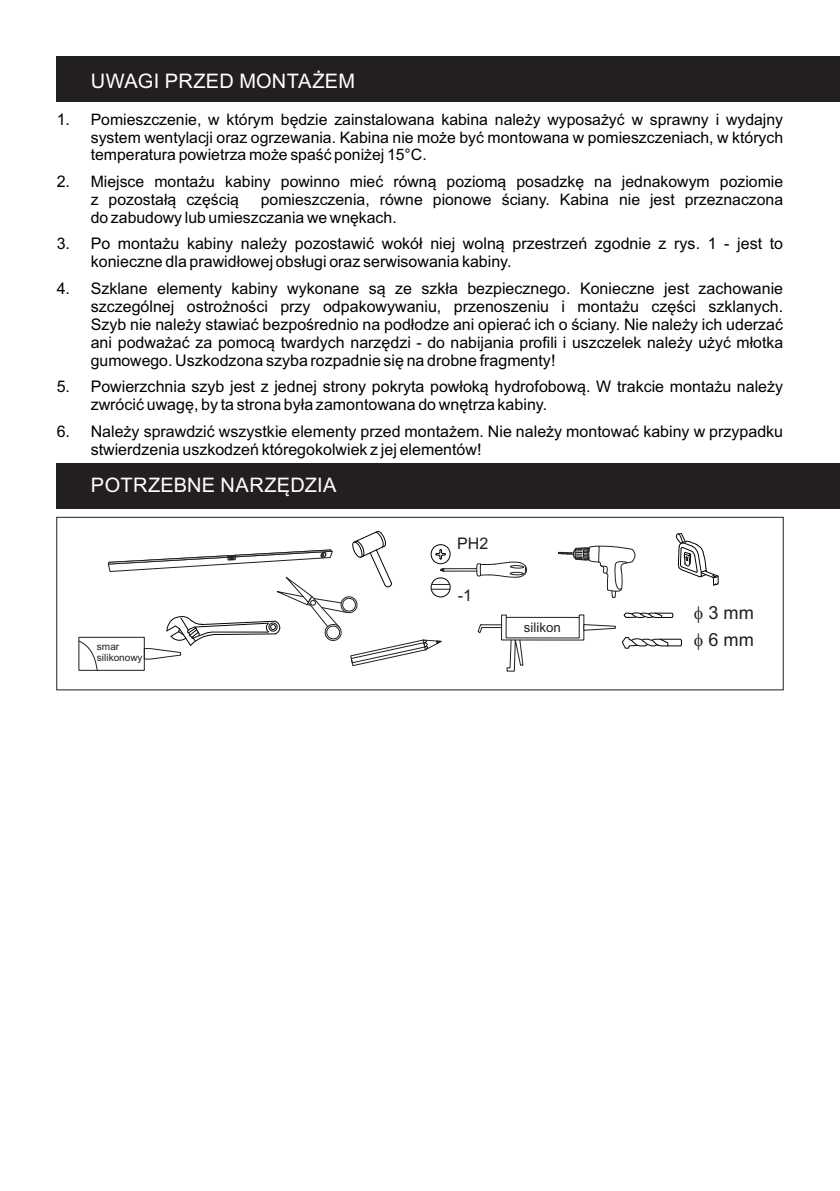
<style>
.page{position:relative;width:840px;height:1191px;background:#fff}
.page>*{position:absolute;margin:0;border:0;box-sizing:border-box;transform-origin:0 0}
.t1{font:20px "Arial";letter-spacing:.01em;color:#fff}
.t2{font:18.2px "Arial";color:#231f20}
.t3{font:16px/17.8px "Arial";color:#000}
.t4{font:16px "Arial";color:#231f20}
.t5{font:15.8px/17.6px "Arial";color:#000}
.t6{font:13.2px "Arial";color:#231f20}
.t7{font:10px "Arial";color:#231f20}
.s1{font-size:16px}
.s2{font-size:15.8px}
</style>
<div class="page">
<div style="left:56px;top:517px;width:727px;height:173px;border:1px solid #231f20"></div>
<div style="left:57px;top:463px;width:782px;height:46px;background:#231f20"></div>
<div style="left:57px;top:57px;width:782px;height:45px;background:#231f20"></div>
<div style="left:79px;top:637px;width:65px;height:33px;border:1px solid #231f20"></div>
<svg style="left:78px;top:640px;width:20px;height:31px"></svg>
<svg style="left:108px;top:531px;width:610px;height:140px"></svg>
<p class="t3" style="left:57px;top:112px;width:15px">1.</p>
<p class="t1" style="left:91px;top:73px;width:266px">UWAGI PRZED MONTAŻEM</p>
<p class="t5" style="left:91px;top:112px;width:693px">Pomieszczenie, w którym będzie zainstalowana kabina należy wyposażyć w sprawny i wydajny</p>
<p class="t5" style="left:91px;top:130px;width:693px">system wentylacji oraz ogrzewania. Kabina nie może być montowana w pomieszczeniach, w których temperatura powietrza może spaść poniżej 15°C.</p>
<p class="t5" style="left:91px;top:174px;width:693px;text-indent:-34px"><span class="s1">2.</span> Miejsce montażu kabiny powinno mieć równą poziomą posadzkę na jednakowym poziomie z pozostałą częścią</p>
<p class="t5" style="left:91px;top:192px;width:693px;text-indent:170px">pomieszczenia, równe pionowe ściany. Kabina nie jest przeznaczona do zabudowy lub umieszczania we wnękach.</p>
<p class="t3" style="left:91px;top:236px;width:693px;text-indent:-34px">3. Po montażu kabiny należy pozostawić wokół niej wolną przestrzeń zgodnie z rys. 1 - jest to konieczne dla prawidłowej obsługi oraz serwisowania kabiny.</p>
<p class="t3" style="left:91px;top:281px;width:693px;text-align:justify;text-indent:-34px">4. Szklane elementy kabiny wykonane są ze szkła bezpiecznego. Konieczne jest zachowanie szczególnej ostrożności przy odpakowywaniu, przenoszeniu i montażu części szklanych.<br>Szyb nie należy stawiać bezpośrednio na podłodze ani opierać ich o ściany. Nie należy ich uderzać</p>
<p class="t5" style="left:91px;top:335px;width:693px"><span class="s1">ani podważać za pomocą twardych narzędzi</span> - do nabijania profili i uszczelek należy użyć młotka</p>
<p class="t3" style="left:91px;top:352px;width:466px"><span class="s2">gumowego</span>. Uszkodzona szyba rozpadnie się na drobne fragmenty!</p>
<p class="t3" style="left:91px;top:379px;width:693px;text-indent:-34px">5. Powierzchnia szyb jest z jednej strony pokryta powłoką hydrofobową. W trakcie montażu należy zwrócić uwagę, by ta strona była zamontowana do wnętrza kabiny.</p>
<p class="t3" style="left:91px;top:424px;width:693px;text-indent:-34px">6. Należy sprawdzić wszystkie elementy przed montażem. Nie należy montować kabiny w przypadku stwierdzenia uszkodzeń któregokolwiek z jej elementów!</p>
<p class="t1" style="left:91px;top:477px;width:247px">POTRZEBNE NARZĘDZIA</p>
<p class="t7" style="left:97px;top:642px;width:24px">smar</p>
<p class="t7" style="left:97px;top:654px;width:47px">silikonowy</p>
<p class="t4" style="left:457px;top:537px;width:33px">PH2</p>
<p class="t4" style="left:457px;top:589px;width:16px">-1</p>
<p class="t6" style="left:523px;top:622px;width:38px">silikon</p>
<p class="t2" style="left:708px;top:605px;width:47px">3 mm</p>
<p class="t2" style="left:708px;top:633px;width:47px">6 mm</p>
</div>
